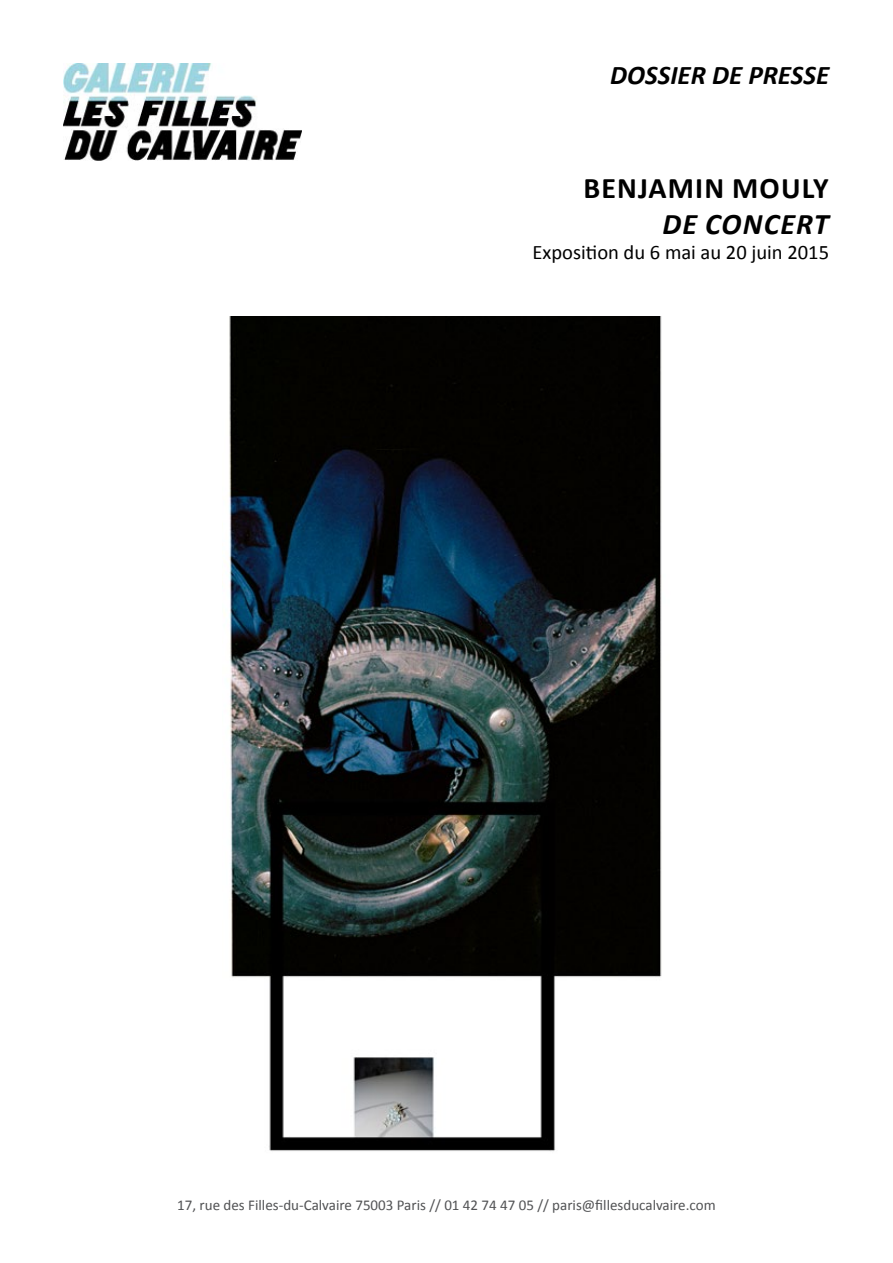
<style>
.page{position:relative;width:893px;height:1263px;background:#fff}
.page>*{position:absolute;margin:0;border:0;box-sizing:border-box;transform-origin:0 0}
.t1{font:700 30px "Calibri";letter-spacing:.04em;color:#000}
.t2{font:italic 700 30px "Calibri";letter-spacing:.04em;color:#000}
.t3{font:italic 700 27px "Calibri";color:#000}
.t4{font:20.55px "Calibri";color:#000}
.t5{font:15px "Calibri";color:#515254}
</style>
<div class="page">
<img style="left:64px;top:64px;width:238px;height:97px">
<img style="left:229px;top:317px;width:433px;height:834px">
<h2 class="t3" style="left:610px;top:56px;width:220px">DOSSIER DE PRESSE</h2>
<h1 class="t1" style="left:583px;top:167px;width:247px">BENJAMIN MOULY</h1>
<h1 class="t2" style="left:662px;top:203px;width:168px">DE CONCERT</h1>
<h3 class="t4" style="left:532px;top:238px;width:298px">Exposition du 6 mai au 20 juin 2015</h3>
<p class="t5" style="left:177px;top:1195px;width:540px">17, rue des Filles-du-Calvaire 75003 Paris // 01 42 74 47 05 // paris@fillesducalvaire.com</p>
</div>
